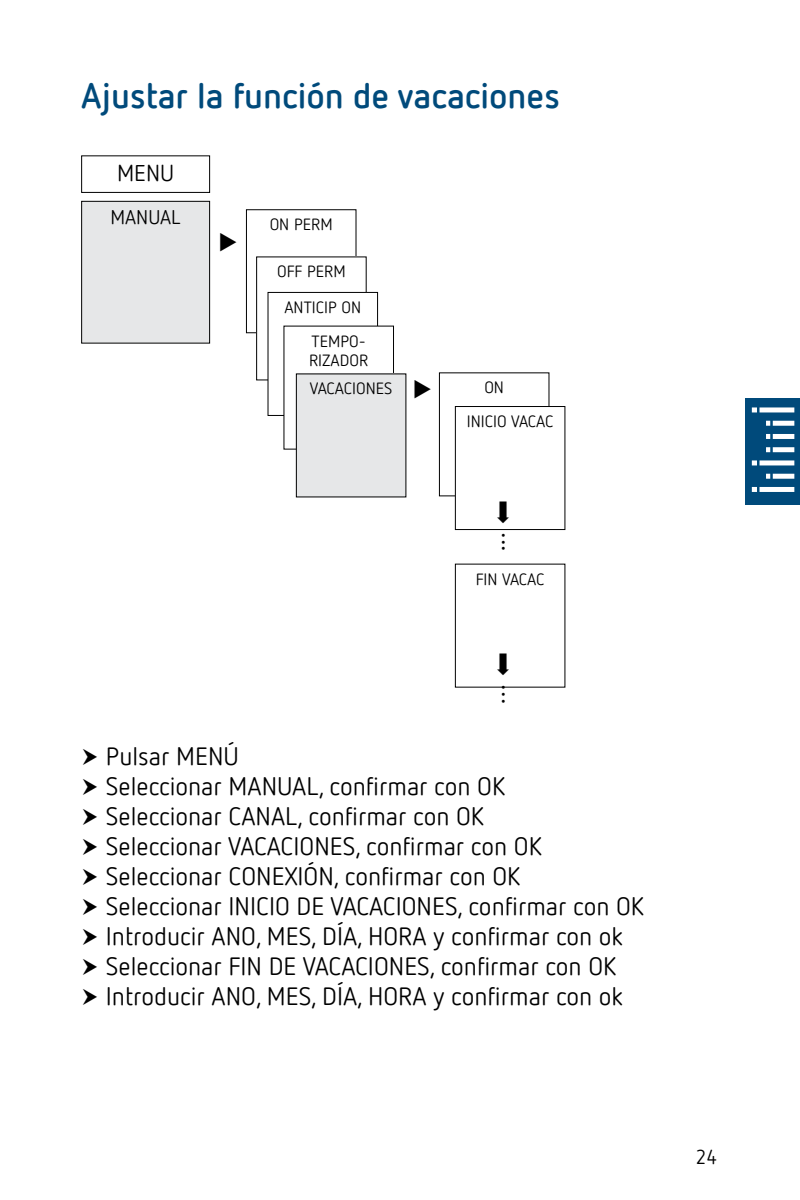
<style>
.page{position:relative;width:800px;height:1200px;background:#fff}
.page>*{position:absolute;margin:0;border:0;box-sizing:border-box;transform-origin:0 0}
.t1{font:700 35px "Netto Offc Pro";color:#004a7b}
.t2{font:30px "Theben Netto Offc Pro";color:#000}
.t3{font:25px/30px "Netto Offc Pro";color:#000}
.t4{font:22.75px "Theben Netto Offc Pro";color:#000}
.t5{font:20px "Netto Offc Pro";color:#000}
.t6{font:19.5px "Theben Netto Offc Pro";color:#000}
.t7{font:16.25px/35.5px "Theben Netto Offc Pro";color:#000}
</style>
<div class="page">
<div style="left:745px;top:398px;width:55px;height:106px;background:#004a7b"></div>
<div style="left:752px;top:407px;width:42px;height:5px;background:#fff"></div>
<div style="left:766px;top:421px;width:28px;height:5px;background:#fff"></div>
<div style="left:766px;top:434px;width:28px;height:5px;background:#fff"></div>
<div style="left:766px;top:447px;width:28px;height:5px;background:#fff"></div>
<div style="left:766px;top:474px;width:28px;height:5px;background:#fff"></div>
<div style="left:752px;top:460px;width:42px;height:5px;background:#fff"></div>
<div style="left:752px;top:487px;width:42px;height:5px;background:#fff"></div>
<hr style="left:757px;top:406px;width:3px;height:92px;background:#004a7b">
<hr style="left:770px;top:419px;width:3px;height:36px;background:#004a7b">
<hr style="left:770px;top:470px;width:3px;height:14px;background:#004a7b">
<div style="left:82px;top:201px;width:128px;height:142px;background:#e6e7e8"></div>
<div style="left:81px;top:201px;width:129px;height:143px;border:1px solid #000"></div>
<div style="left:81px;top:155px;width:129px;height:38px;border:1px solid #000"></div>
<div style="left:246px;top:209px;width:111px;height:124px;border:1px solid #000"></div>
<div style="left:257px;top:257px;width:109px;height:123px;background:#fff"></div>
<div style="left:256px;top:256px;width:111px;height:124px;border:1px solid #000"></div>
<div style="left:268px;top:292px;width:110px;height:123px;background:#fff"></div>
<div style="left:268px;top:292px;width:110px;height:124px;border:1px solid #000"></div>
<div style="left:284px;top:326px;width:110px;height:123px;background:#fff"></div>
<div style="left:296px;top:374px;width:110px;height:123px;background:#e6e7e8"></div>
<div style="left:439px;top:372px;width:110px;height:124px;border:1px solid #000"></div>
<div style="left:455px;top:407px;width:110px;height:123px;background:#fff"></div>
<div style="left:455px;top:406px;width:110px;height:124px;border:1px solid #000"></div>
<h1 class="t1" style="left:81px;top:73px;width:480px">Ajustar la función de vacaciones</h1>
<p class="t4" style="left:117px;top:159px;width:59px">MENU</p>
<p class="t6" style="left:110px;top:205px;width:72px">MANUAL</p>
<p class="t7" style="left:270px;top:206px;width:65px">ON PERM</p>
<p class="t7" style="left:284px;top:253px;width:78px;text-indent:-7px">OFF PERM<br>ANTICIP ON</p>
<p class="t7" style="left:309px;top:331px;width:61px;line-height:19.5px">TEMPO-<br>RIZADOR</p>
<p class="t7" style="left:310px;top:370px;width:84px">VACACIONES</p>
<p class="t7" style="left:467px;top:370px;width:88px;line-height:33.8px;text-indent:18px">ON<br>INICIO VACAC</p>
<p class="t2" style="left:532px;top:532px;width:22px;rotate:90deg">...</p>
<p class="t7" style="left:476px;top:561px;width:70px">FIN VACAC</p>
<p class="t2" style="left:532px;top:684px;width:22px;rotate:90deg">...</p>
<p class="t3" style="left:106px;top:741px;width:540px">Pulsar MENÚ<br>Seleccionar MANUAL, confirmar con OK<br>Seleccionar CANAL, confirmar con OK<br>Seleccionar VACACIONES, confirmar con OK Seleccionar CONEXIÓN, confirmar con OK<br>Seleccionar INICIO DE VACACIONES, confirmar con OK Introducir ANO, MES, DÍA, HORA y confirmar con ok Seleccionar FIN DE VACACIONES, confirmar con OK Introducir ANO, MES, DÍA, HORA y confirmar con ok</p>
<p class="t5" style="left:696px;top:1144px;width:23px">24</p>
</div>
